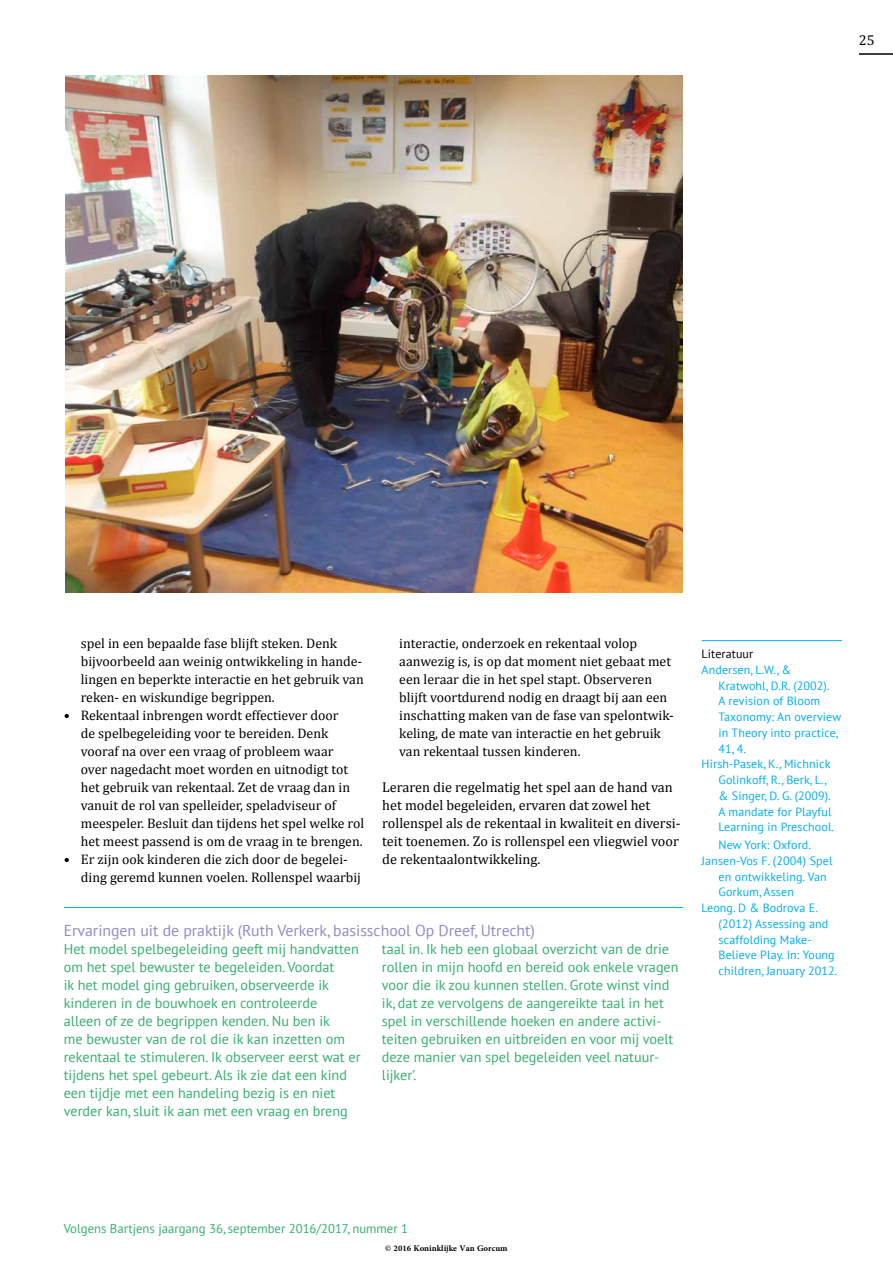
<style>
.page{position:relative;width:893px;height:1263px;background:#fff}
.page>*{position:absolute;margin:0;border:0;box-sizing:border-box;transform-origin:0 0}
.t1{font:15.75px "PT Sans";color:#918bc3}
.t2{font:14.25px/18px "PT Sans";color:#36ae71}
.t3{font:14.25px/18px "Cambria";color:#000}
.t4{font:13.8px/18px "Cambria";color:#000}
.t5{font:12.75px "PT Sans";color:#36ae71}
.t6{font:12px "PT Sans";letter-spacing:.01em;color:#00aeef}
.t7{font:700 12px "Adobe Arabic";color:#000}
.t8{font:12px "PT Sans";letter-spacing:.01em;color:#000}
</style>
<div class="page">
<hr style="left:859px;top:53px;width:34px;height:2px;background:#000">
<img style="left:66px;top:76px;width:617px;height:516px">
<hr style="left:64px;top:907px;width:619px;height:1px;background:#00aeef">
<hr style="left:702px;top:640px;width:140px;height:1px;background:#00aeef">
<p class="t3" style="left:859px;top:31px;width:17px">25</p>
<p class="t4" style="left:81px;top:634px;width:285px">spel in een bepaalde fase blijft steken. Denk bijvoorbeeld aan weinig ontwikkeling in hande&shy;lingen en beperkte interactie en het gebruik van reken- en wiskundige begrippen.</p>
<p class="t4" style="left:81px;top:706px;width:285px;text-indent:-17px">• Rekentaal inbrengen wordt effectiever door<br>de spelbegeleiding voor te bereiden. Denk vooraf na over een vraag of probleem waar<br>over nagedacht moet worden en uitnodigt tot het gebruik van rekentaal. Zet de vraag dan in vanuit de rol van spelleider, speladviseur of meespeler. Besluit dan tijdens het spel welke rol het meest passend is om de vraag in te brengen.</p>
<p class="t4" style="left:81px;top:850px;width:282px;text-indent:-17px">• Er zijn ook kinderen die zich door de begelei&shy;ding geremd kunnen voelen. Rollenspel waarbij</p>
<p class="t4" style="left:399px;top:634px;width:276px">interactie, onderzoek en rekentaal volop aanwezig is, is op dat moment niet gebaat met een leraar die in het spel stapt. Observeren blijft voortdurend nodig en draagt bij aan een inschatting maken van de fase van spelontwik&shy;keling, de mate van interactie en het gebruik van rekentaal tussen kinderen.</p>
<p class="t3" style="left:382px;top:778px;width:300px">Leraren die regelmatig het spel aan de hand van het model begeleiden, ervaren dat zowel het rollenspel als de rekentaal in kwaliteit en diversi&shy;teit toenemen. Zo is rollenspel een vliegwiel voor de rekentaalontwikkeling.</p>
<p class="t1" style="left:64px;top:920px;width:473px">Ervaringen uit de praktijk (Ruth Verkerk, basisschool Op Dreef, Utrecht)</p>
<p class="t2" style="left:64px;top:940px;width:298px">Het model spelbegeleiding geeft mij handvatten om het spel bewuster te begeleiden. Voordat<br>ik het model ging gebruiken, observeerde ik kinderen in de bouwhoek en controleerde<br>alleen of ze de begrippen kenden. Nu ben ik<br>me bewuster van de rol die ik kan inzetten om rekentaal te stimuleren. Ik observeer eerst wat er tijdens het spel gebeurt. Als ik zie dat een kind een tijdje met een handeling bezig is en niet verder kan, sluit ik aan met een vraag en breng</p>
<p class="t2" style="left:382px;top:940px;width:298px">taal in. Ik heb een globaal overzicht van de drie rollen in mijn hoofd en bereid ook enkele vragen voor die ik zou kunnen stellen. Grote winst vind ik, dat ze vervolgens de aangereikte taal in het spel in verschillende hoeken en andere activi&shy;teiten gebruiken en uitbreiden en voor mij voelt deze manier van spel begeleiden veel natuur&shy;lijker’.</p>
<p class="t8" style="left:702px;top:646px;width:53px">Literatuur</p>
<p class="t6" style="left:702px;top:662px;width:91px">Andersen, L.W., &amp;</p>
<p class="t6" style="left:719px;top:678px;width:112px">Kratwohl, D.R. (2002).</p>
<p class="t6" style="left:719px;top:693px;width:103px">A revision of Bloom</p>
<p class="t6" style="left:719px;top:709px;width:124px">Taxonomy: An overview</p>
<p class="t6" style="left:719px;top:725px;width:121px">in Theory into practice,</p>
<p class="t6" style="left:719px;top:740px;width:29px">41, 4.</p>
<p class="t6" style="left:702px;top:756px;width:130px">Hirsh-Pasek, K., Michnick</p>
<p class="t6" style="left:719px;top:772px;width:110px">Golinkoff, R., Berk, L.,</p>
<p class="t6" style="left:719px;top:788px;width:114px">&amp; Singer, D. G. (2009).</p>
<p class="t6" style="left:719px;top:803px;width:115px">A mandate for Playful</p>
<p class="t6" style="left:719px;top:819px;width:117px">Learning in Preschool.</p>
<p class="t6" style="left:719px;top:837px;width:94px">New York: Oxford.</p>
<p class="t6" style="left:702px;top:853px;width:132px">Jansen-Vos F. (2004) Spel</p>
<p class="t6" style="left:719px;top:869px;width:109px">en ontwikkeling. Van</p>
<p class="t6" style="left:719px;top:884px;width:77px">Gorkum, Assen</p>
<p class="t6" style="left:702px;top:900px;width:118px">Leong. D &amp; Bodrova E.</p>
<p class="t6" style="left:719px;top:916px;width:111px">(2012) Assessing and</p>
<p class="t6" style="left:719px;top:932px;width:95px">scaffolding Make-</p>
<p class="t6" style="left:719px;top:947px;width:118px">Believe Play. In: Young</p>
<p class="t6" style="left:719px;top:963px;width:120px">children, January 2012.</p>
<p class="t5" style="left:64px;top:1220px;width:346px">Volgens Bartjens jaargang 36, september 2016/2017, nummer 1</p>
<p class="t7" style="left:385px;top:1240px;width:124px">© 2016 Koninklijke Van Gorcum</p>
</div>
